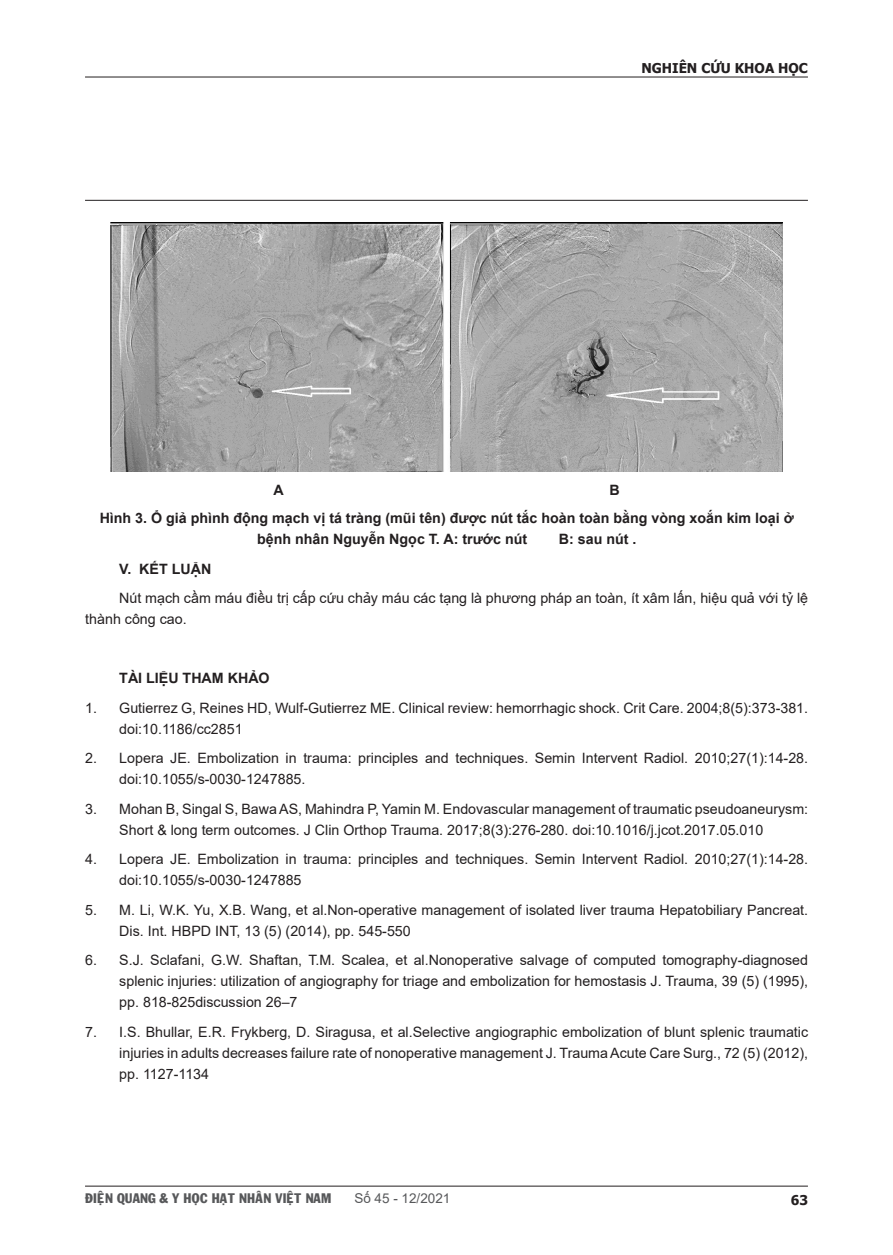
<style>
.page{position:relative;width:893px;height:1255px;background:#fff}
.page>*{position:absolute;margin:0;border:0;box-sizing:border-box;transform-origin:0 0}
.List_Paragraph{font:14.25px/21px "Arial";color:#231f20}
.List_Paragraph-2{font:700 14.25px/21px "Arial";color:#231f20}
.t1{font:13.5px "VNI Franko";color:#57585a}
.t2{font:700 13.5px "Tahoma";color:#231f20}
.t3{font:13.5px "Arial";color:#57585a}
</style>
<div class="page">
<hr style="left:85px;top:77px;width:723px;height:1px;background:#231f20">
<hr style="left:85px;top:200px;width:723px;height:1px;background:#231f20">
<img style="left:110px;top:222px;width:673px;height:249px">
<hr style="left:85px;top:1185px;width:723px;height:1px;background:#231f20">
<p class="t2" style="left:641px;top:59px;width:168px">NGHIÊN CỨU KHOA HỌC</p>
<p class="List_Paragraph-2" style="left:273px;top:480px;width:12px">A</p>
<p class="List_Paragraph-2" style="left:609px;top:480px;width:12px">B</p>
<p class="List_Paragraph-2" style="left:257px;top:507px;width:538px;text-indent:-157px">Hình 3. Ổ giả phình động mạch vị tá tràng (mũi tên) được nút tắc hoàn toàn bằng vòng xoắn kim loại ở bệnh nhân Nguyễn Ngọc T. A: trước nút</p>
<p class="List_Paragraph-2" style="left:559px;top:528px;width:79px">B: sau nút .</p>
<p class="List_Paragraph-2" style="left:119px;top:558px;width:94px">V. KẾT LUẬN</p>
<p class="List_Paragraph" style="left:85px;top:587px;width:724px;text-indent:34px">Nút mạch cầm máu điều trị cấp cứu chảy máu các tạng là phương pháp an toàn, ít xâm lấn, hiệu quả với tỷ lệ thành công cao.</p>
<p class="List_Paragraph-2" style="left:119px;top:667px;width:152px">TÀI LIỆU THAM KHẢO</p>
<p class="List_Paragraph" style="left:119px;top:697px;width:690px;text-indent:-34px">1. Gutierrez G, Reines HD, Wulf-Gutierrez ME. Clinical review: hemorrhagic shock. Crit Care. 2004;8(5):373-381. doi:10.1186/cc2851</p>
<p class="List_Paragraph" style="left:119px;top:747px;width:690px;text-indent:-34px">2. Lopera JE. Embolization in trauma: principles and techniques. Semin Intervent Radiol. 2010;27(1):14-28. doi:10.1055/s-0030-1247885.</p>
<p class="List_Paragraph" style="left:119px;top:798px;width:690px;text-indent:-34px">3. Mohan B, Singal S, Bawa AS, Mahindra P, Yamin M. Endovascular management of traumatic pseudoaneurysm:<br>Short &amp; long term outcomes. J Clin Orthop Trauma. 2017;8(3):276-280. doi:10.1016/j.jcot.2017.05.010</p>
<p class="List_Paragraph" style="left:119px;top:848px;width:690px;text-indent:-34px">4. Lopera JE. Embolization in trauma: principles and techniques. Semin Intervent Radiol. 2010;27(1):14-28. doi:10.1055/s-0030-1247885</p>
<p class="List_Paragraph" style="left:119px;top:899px;width:690px;text-indent:-34px">5. M. Li, W.K. Yu, X.B. Wang, et al.Non-operative management of isolated liver trauma Hepatobiliary Pancreat.<br>Dis. Int. HBPD INT, 13 (5) (2014), pp. 545-550</p>
<p class="List_Paragraph" style="left:119px;top:949px;width:690px;text-align:justify;text-indent:-34px">6. S.J. Sclafani, G.W. Shaftan, T.M. Scalea, et al.Nonoperative salvage of computed tomography-diagnosed splenic injuries: utilization of angiography for triage and embolization for hemostasis J. Trauma, 39 (5) (1995), pp. 818-825discussion 26–7</p>
<p class="List_Paragraph" style="left:119px;top:1021px;width:690px;text-align:justify;text-indent:-34px">7. I.S. Bhullar, E.R. Frykberg, D. Siragusa, et al.Selective angiographic embolization of blunt splenic traumatic injuries in adults decreases failure rate of nonoperative management J. Trauma Acute Care Surg., 72 (5) (2012), pp. 1127-1134</p>
<p class="t1" style="left:85px;top:1187px;width:248px">ÑIEÄN QUANG &amp; Y HOÏC HAÏT NHAÂN VIEÄT NAM</p>
<p class="t3" style="left:354px;top:1188px;width:98px">Số 45 - 12/2021</p>
<p class="t2" style="left:791px;top:1190px;width:19px">63</p>
</div>
